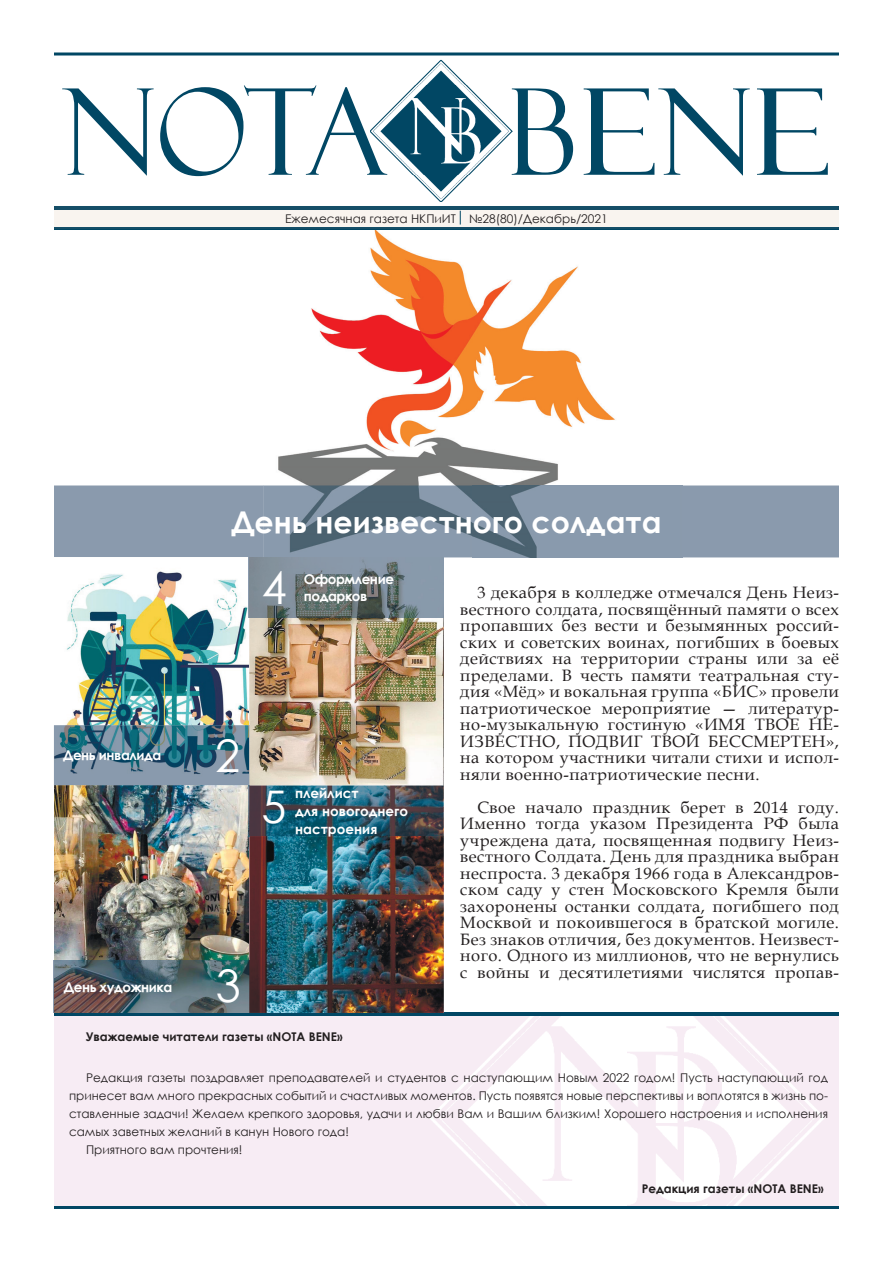
<style>
.page{position:relative;width:893px;height:1263px;background:#fff}
.page>*{position:absolute;margin:0;border:0;box-sizing:border-box;transform-origin:0 0}
.t1{font:120px "Felix Titling";letter-spacing:-.015em;color:#014764}
.t2{font:45px "Century Gothic";color:#fff}
.t3{font:700 30px "Century Gothic";color:#fff}
.t4{font:16.5px/16.5px "Book Antiqua";letter-spacing:.03em;color:#231f20;text-align:justify}
.t5{font:700 13.5px "Century Gothic";letter-spacing:-.03em;color:#fff}
.t6{font:700 13.5px/18px "Century Gothic";color:#fff}
.t7{font:12px "Century Gothic";color:#231f20}
.t8{font:700 12px "Century Gothic";color:#231f20}
</style>
<div class="page">
<img style="left:413px;top:60px;width:56px;height:142px">
<img style="left:370px;top:86px;width:142px;height:89px">
<hr style="left:54px;top:53px;width:785px;height:3px;background:#014764">
<hr style="left:54px;top:227px;width:785px;height:3px;background:#014764">
<hr style="left:54px;top:1013px;width:785px;height:3px;background:#014764">
<hr style="left:54px;top:1206px;width:785px;height:3px;background:#014764">
<svg style="left:54px;top:206px;width:785px;height:23px"></svg>
<img style="left:54px;top:785px;width:195px;height:228px">
<img style="left:54px;top:230px;width:785px;height:327px">
<div style="left:54px;top:1016px;width:785px;height:190px;background:#f7ecf4"></div>
<img style="left:429px;top:1016px;width:396px;height:190px">
<img style="left:66px;top:571px;width:182px;height:154px">
<hr style="left:54px;top:961px;width:1px;height:52px;background:#8a9aad">
<img style="left:54px;top:725px;width:194px;height:60px">
<img style="left:249px;top:836px;width:195px;height:177px">
<img style="left:248px;top:557px;width:196px;height:279px">
<svg style="left:249px;top:557px;width:194px;height:60px;background:#74828a"></svg>
<h1 class="t1" style="left:61px;top:63px;width:769px">NOTA BENE</h1>
<p class="t7" style="left:285px;top:210px;width:324px">Ежемесячная газета НКПиИТ №28(80)/Декабрь/2021</p>
<h3 class="t3" style="left:231px;top:499px;width:431px">День неизвестного солдата</h3>
<h2 class="t2" style="left:262px;top:557px;width:26px">4</h2>
<p class="t5" style="left:304px;top:568px;width:92px">Оформление</p>
<p class="t5" style="left:304px;top:586px;width:65px">подарков</p>
<p class="t5" style="left:63px;top:744px;width:100px">День инвалида</p>
<h2 class="t2" style="left:215px;top:725px;width:26px">2</h2>
<h2 class="t2" style="left:262px;top:776px;width:26px">5</h2>
<p class="t6" style="left:295px;top:783px;width:115px">плейлист<br>для новогоднего настроения</p>
<p class="t5" style="left:64px;top:977px;width:110px">День художника</p>
<h2 class="t2" style="left:216px;top:954px;width:26px">3</h2>
<p class="t4" style="left:460px;top:584px;width:380px;text-indent:17px">3 декабря в колледже отмечался День Неиз&shy;вестного солдата, посвящённый памяти о всех пропавших без вести и безымянных россий&shy;ских и советских воинах, погибших в боевых действиях на территории страны или за её пределами. В честь памяти театральная сту&shy;дия «Мёд» и вокальная группа «БИС» провели патриотическое мероприятие — литератур&shy;но-музыкальную гостиную «ИМЯ ТВОЕ НЕ-ИЗВЕСТНО, ПОДВИГ ТВОЙ БЕССМЕРТЕН», на котором участники читали стихи и испол&shy;няли военно-патриотические песни.</p>
<p class="t4" style="left:460px;top:798px;width:380px;text-indent:17px">Свое начало праздник берет в 2014 году.<br>Именно тогда указом Президента РФ была учреждена дата, посвященная подвигу Неиз&shy;вестного Солдата. День для праздника выбран неспроста. 3 декабря 1966 года в Александров&shy;ском саду у стен Московского Кремля были захоронены останки солдата, погибшего под Москвой и покоившегося в братской могиле.<br>Без знаков отличия, без документов. Неизвест&shy;ного. Одного из миллионов, что не вернулись с войны и десятилетиями числятся пропав-</p>
<p class="t8" style="left:86px;top:1027px;width:258px">Уважаемые читатели газеты «NOTA BENE»</p>
<p class="t7" style="left:86px;top:1069px;width:743px">Редакция газеты поздравляет преподавателей и студентов с наступающим Новым 2022 годом! Пусть наступающий год</p>
<p class="t7" style="left:69px;top:1087px;width:760px">принесет вам много прекрасных событий и счастливых моментов. Пусть появятся новые перспективы и воплотятся в жизнь по-</p>
<p class="t7" style="left:69px;top:1105px;width:760px">ставленные задачи! Желаем крепкого здоровья, удачи и любви Вам и Вашим близким! Хорошего настроения и исполнения</p>
<p class="t7" style="left:69px;top:1123px;width:281px">самых заветных желаний в канун Нового года!</p>
<p class="t7" style="left:86px;top:1141px;width:158px">Приятного вам прочтения!</p>
<p class="t8" style="left:642px;top:1180px;width:183px">Редакция газеты «NOTA BENE»</p>
</div>
